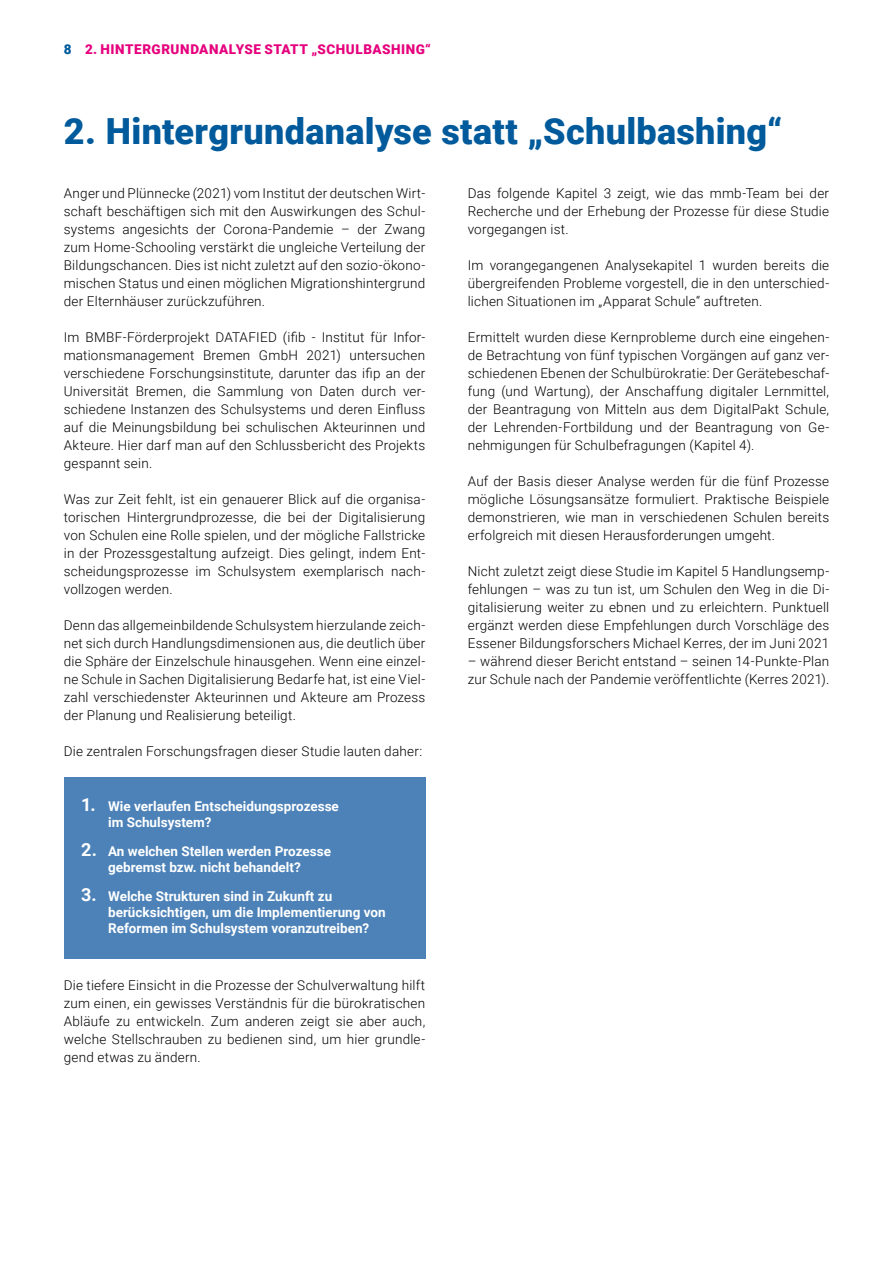
<style>
.page{position:relative;width:893px;height:1263px;background:#fff}
.page>*{position:absolute;margin:0;border:0;box-sizing:border-box;transform-origin:0 0}
.t1{font:900 36px "Roboto";letter-spacing:.01em;color:#005a9b}
.t2{font:300 13.5px/18px "Roboto";letter-spacing:.015em;color:#000;text-align:justify}
.t3{font:700 13.5px/16.2px "Roboto";color:#fff}
.t4{font:900 13.5px "Roboto";letter-spacing:.035em;color:#e6007d}
.s1{color:#005a9b}
.s2{font-size:18px}
</style>
<div class="page">
<div style="left:64px;top:778px;width:361px;height:181px;background:#4c82b8"></div>
<p class="t4" style="left:64px;top:40px;width:57px"><span class="s1">8</span> 2. Hintergrundanal</p>
<p class="t4" style="left:236px;top:40px;width:39px">yse statt</p>
<p class="t4" style="left:311px;top:40px;width:25px">„Schul</p>
<p class="t4" style="left:363px;top:40px;width:19px">bashing</p>
<p class="t4" style="left:425px;top:40px;width:7px">“</p>
<h1 class="t1" style="left:64px;top:106px;width:720px">2. Hintergrundanalyse statt „Schulbashing“</h1>
<p class="t2" style="left:64px;top:184px;width:363px">Anger und Plünnecke (2021) vom Institut der deutschen Wirt&shy;schaft beschäftigen sich mit den Auswirkungen des Schul&shy;systems angesichts der Corona-Pandemie – der Zwang zum Home-Schooling verstärkt die ungleiche Verteilung der Bildungschancen. Dies ist nicht zuletzt auf den sozio-ökono&shy;mischen Status und einen möglichen Migrationshintergrund der Elternhäuser zurückzuführen.</p>
<p class="t2" style="left:64px;top:328px;width:363px">Im BMBF-Förderprojekt DATAFIED (ifib - Institut für Infor&shy;mationsmanagement Bremen GmbH 2021) untersuchen verschiedene Forschungsinstitute, darunter das ifip an der Universität Bremen, die Sammlung von Daten durch ver&shy;schiedene Instanzen des Schulsystems und deren Einfluss auf die Meinungsbildung bei schulischen Akteurinnen und Akteure. Hier darf man auf den Schlussbericht des Projekts gespannt sein.</p>
<p class="t2" style="left:64px;top:490px;width:363px">Was zur Zeit fehlt, ist ein genauerer Blick auf die organisa&shy;torischen Hintergrundprozesse, die bei der Digitalisierung von Schulen eine Rolle spielen, und der mögliche Fallstricke in der Prozessgestaltung aufzeigt. Dies gelingt, indem Ent&shy;scheidungsprozesse im Schulsystem exemplarisch nach&shy;vollzogen werden.</p>
<p class="t2" style="left:64px;top:616px;width:363px">Denn das allgemeinbildende Schulsystem hierzulande zeich&shy;net sich durch Handlungsdimensionen aus, die deutlich über die Sphäre der Einzelschule hinausgehen. Wenn eine einzel&shy;ne Schule in Sachen Digitalisierung Bedarfe hat, ist eine Viel&shy;zahl verschiedenster Akteurinnen und Akteure am Prozess der Planung und Realisierung beteiligt.</p>
<p class="t2" style="left:64px;top:742px;width:360px">Die zentralen Forschungsfragen dieser Studie lauten daher:</p>
<p class="t3" style="left:108px;top:797px;width:232px;text-indent:-27px"><span class="s2">1.</span> Wie verlaufen Entscheidungsprozesse im Schulsystem?</p>
<p class="t3" style="left:81px;top:842px;width:251px;text-align:center"><span class="s2">2.</span> An welchen Stellen werden Prozesse gebremst bzw. nicht behandelt?</p>
<p class="t3" style="left:108px;top:887px;width:279px;text-indent:-27px"><span class="s2">3.</span> Welche Strukturen sind in Zukunft zu berücksichtigen, um die Implementierung von<br>Reformen im Schulsystem voranzutreiben?</p>
<p class="t2" style="left:64px;top:976px;width:363px">Die tiefere Einsicht in die Prozesse der Schulverwaltung hilft zum einen, ein gewisses Verständnis für die bürokratischen Abläufe zu entwickeln. Zum anderen zeigt sie aber auch, welche Stellschrauben zu bedienen sind, um hier grundle&shy;gend etwas zu ändern.</p>
<p class="t2" style="left:468px;top:184px;width:363px">Das folgende Kapitel 3 zeigt, wie das mmb-Team bei der Recherche und der Erhebung der Prozesse für diese Studie vorgegangen ist.</p>
<p class="t2" style="left:468px;top:256px;width:363px">Im vorangegangenen Analysekapitel 1 wurden bereits die übergreifenden Probleme vorgestell, die in den unterschied&shy;lichen Situationen im „Apparat Schule“ auftreten.</p>
<p class="t2" style="left:468px;top:328px;width:363px">Ermittelt wurden diese Kernprobleme durch eine eingehen&shy;de Betrachtung von fünf typischen Vorgängen auf ganz ver&shy;schiedenen Ebenen der Schulbürokratie: Der Gerätebeschaf&shy;fung (und Wartung), der Anschaffung digitaler Lernmittel, der Beantragung von Mitteln aus dem DigitalPakt Schule, der Lehrenden-Fortbildung und der Beantragung von Ge&shy;nehmigungen für Schulbefragungen (Kapitel 4).</p>
<p class="t2" style="left:468px;top:472px;width:363px">Auf der Basis dieser Analyse werden für die fünf Prozesse mögliche Lösungsansätze formuliert. Praktische Beispiele demonstrieren, wie man in verschiedenen Schulen bereits erfolgreich mit diesen Herausforderungen umgeht.</p>
<p class="t2" style="left:468px;top:562px;width:363px">Nicht zuletzt zeigt diese Studie im Kapitel 5 Handlungsemp&shy;fehlungen – was zu tun ist, um Schulen den Weg in die Di&shy;gitalisierung weiter zu ebnen und zu erleichtern. Punktuell ergänzt werden diese Empfehlungen durch Vorschläge des Essener Bildungsforschers Michael Kerres, der im Juni 2021</p>
<p class="t2" style="left:468px;top:652px;width:363px">– während dieser Bericht entstand – seinen 14-Punkte-Plan zur Schule nach der Pandemie veröffentlichte (Kerres 2021).</p>
</div>
